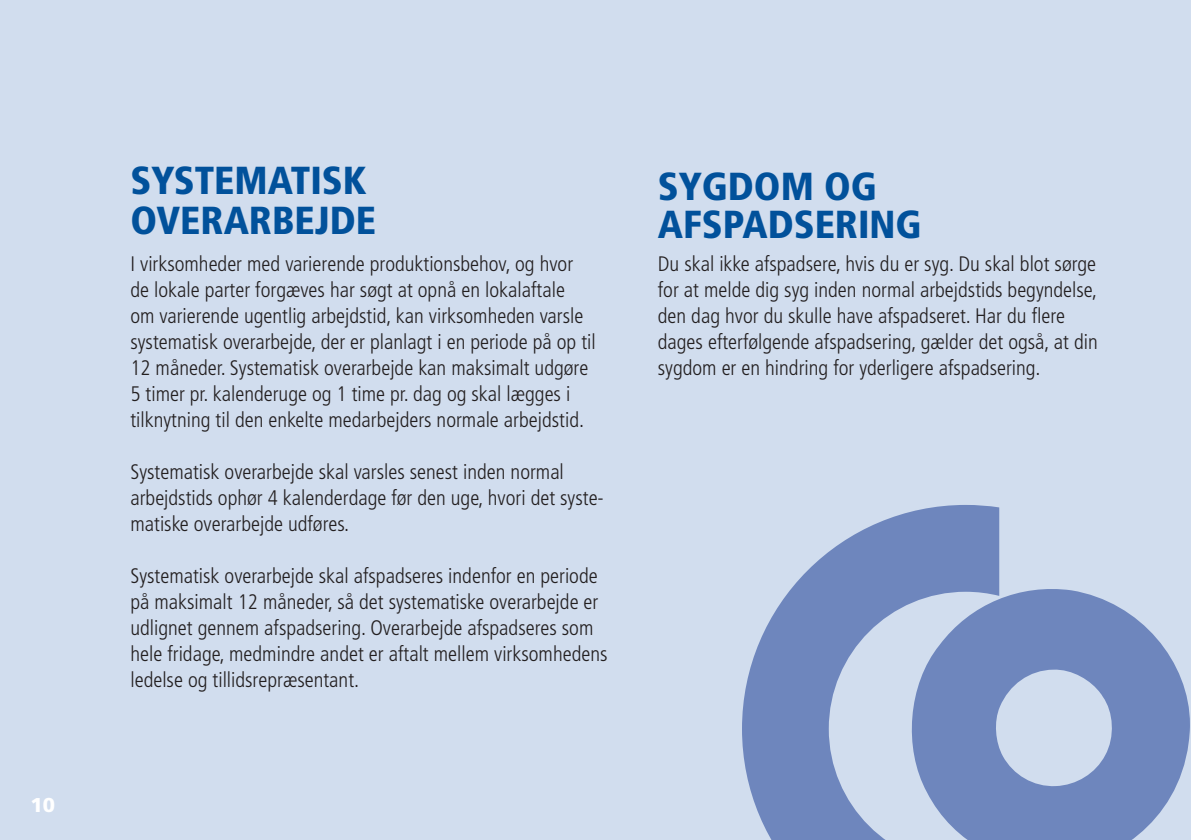
<style>
.page{position:relative;width:1191px;height:840px;background:#fff}
.page>*{position:absolute;margin:0;border:0;box-sizing:border-box;transform-origin:0 0}
.t1{font:900 condensed 39px/40px "Frutiger";color:#01519b}
.t2{font:300 condensed 21px/26px "Frutiger";color:#231f20}
.t3{font:900 20px "Frutiger";color:#fff}
</style>
<div class="page">
<div style="left:0;top:0;width:1191px;height:839px;background:#d1ddee"></div>
<svg style="left:742px;top:505px;width:448px;height:334px;fill:#6e86bd"></svg>
<p class="t3" style="left:31px;top:792px;width:26px">10</p>
<h1 class="t1" style="left:130px;top:160px;width:247px">SYSTEMATISK<br>OVERARBEJDE</h1>
<p class="t2" style="left:130px;top:250px;width:467px">I virksomheder med varierende produktionsbehov, og hvor de lokale parter forgæves har søgt at opnå en lokalaftale<br>om varierende ugentlig arbejdstid, kan virksomheden varsle systematisk overarbejde, der er planlagt i en periode på op til 12 måneder. Systematisk overarbejde kan maksimalt udgøre 5 timer pr. kalenderuge og 1 time pr. dag og skal lægges i tilknytning til den enkelte medarbejders normale arbejdstid.</p>
<p class="t2" style="left:130px;top:458px;width:475px">Systematisk overarbejde skal varsles senest inden normal arbejdstids ophør 4 kalenderdage før den uge, hvori det syste&shy;matiske overarbejde udføres.</p>
<p class="t2" style="left:130px;top:562px;width:478px">Systematisk overarbejde skal afspadseres indenfor en periode på maksimalt 12 måneder, så det systematiske overarbejde er udlignet gennem afspadsering. Overarbejde afspadseres som hele fridage, medmindre andet er aftalt mellem virksomhedens ledelse og tillidsrepræsentant.</p>
<h1 class="t1" style="left:658px;top:167px;width:265px;line-height:38px">SYGDOM OG<br>AFSPADSERING</h1>
<p class="t2" style="left:658px;top:250px;width:441px">Du skal ikke afspadsere, hvis du er syg. Du skal blot sørge for at melde dig syg inden normal arbejdstids begyndelse, den dag hvor du skulle have afspadseret. Har du flere dages efterfølgende afspadsering, gælder det også, at din sygdom er en hindring for yderligere afspadsering.</p>
</div>
